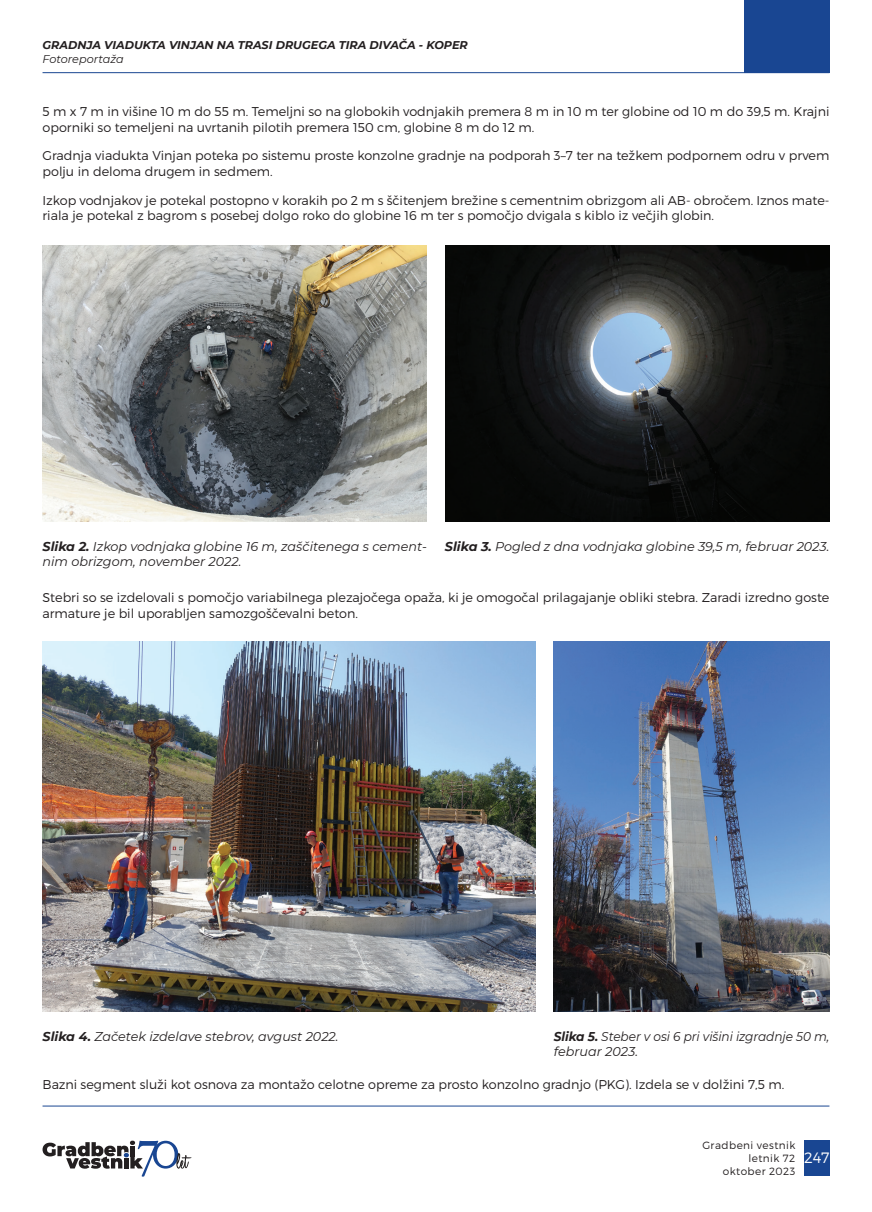
<style>
.page{position:relative;width:872px;height:1212px;background:#fff}
.page>*{position:absolute;margin:0;border:0;box-sizing:border-box;transform-origin:0 0}
.t1{font:300 15px "Montserrat";color:#fff}
.t2{font:300 12.75px/15.8px "Montserrat";color:#231f20}
.t3{font:italic 12.75px/15.3px "Montserrat";color:#231f20}
.t4{font:italic 12.75px/15.3px "Montserrat";color:#231f20;scale:.95 1}
.t5{font:italic 700 11.25px "Montserrat";color:#231f20}
.t6{font:italic 11.25px "Montserrat";color:#231f20}
.t7{font:300 10.5px/12.6px "Montserrat";letter-spacing:.04em;color:#231f20;text-align:right}
.s1{font-weight:700}
</style>
<div class="page">
<div style="left:804px;top:1140px;width:25px;height:36px;background:#194692"></div>
<svg style="left:43px;top:1140px;width:148px;height:36px"></svg>
<div style="left:744px;top:0;width:85px;height:72px;background:#194692"></div>
<hr style="left:43px;top:72px;width:786px;height:1px;background:#194692">
<hr style="left:43px;top:1106px;width:786px;height:1px;background:#194692">
<img style="left:43px;top:245px;width:384px;height:277px">
<img style="left:43px;top:642px;width:493px;height:370px">
<img style="left:445px;top:245px;width:384px;height:277px">
<img style="left:554px;top:642px;width:275px;height:370px">
<p class="t5" style="left:43px;top:37px;width:427px">GRADNJA VIADUKTA VINJAN NA TRASI DRUGEGA TIRA DIVAČA - KOPER</p>
<p class="t6" style="left:43px;top:51px;width:83px">Fotoreportaža</p>
<p class="t2" style="left:43px;top:104px;width:788px">5 m x 7 m in višine 10 m do 55 m. Temeljni so na globokih vodnjakih premera 8 m in 10 m ter globine od 10 m do 39,5 m. Krajni oporniki so temeljeni na uvrtanih pilotih premera 150 cm, globine 8 m do 12 m.</p>
<p class="t2" style="left:43px;top:148px;width:788px">Gradnja viadukta Vinjan poteka po sistemu proste konzolne gradnje na podporah 3–7 ter na težkem podpornem odru v prvem polju in deloma drugem in sedmem.</p>
<p class="t2" style="left:43px;top:192px;width:788px">Izkop vodnjakov je potekal postopno v korakih po 2 m s ščitenjem brežine s cementnim obrizgom ali AB- obročem. Iznos mate&shy;riala je potekal z bagrom s posebej dolgo roko do globine 16 m ter s pomočjo dvigala s kiblo iz večjih globin.</p>
<p class="t3" style="left:43px;top:538px;width:386px"><span class="s1">Slika 2.</span> Izkop vodnjaka globine 16 m, zaščitenega s cement&shy;nim obrizgom, november 2022.</p>
<p class="t3" style="left:445px;top:538px;width:386px"><span class="s1">Slika 3.</span> Pogled z dna vodnjaka globine 39,5 m, februar 2023.</p>
<p class="t2" style="left:43px;top:589px;width:788px">Stebri so se izdelovali s pomočjo variabilnega plezajočega opaža, ki je omogočal prilagajanje obliki stebra. Zaradi izredno goste armature je bil uporabljen samozgoščevalni beton.</p>
<p class="t3" style="left:43px;top:1028px;width:298px"><span class="s1">Slika 4.</span> Začetek izdelave stebrov, avgust 2022.</p>
<p class="t4" style="left:554px;top:1028px;width:291px"><span class="s1">Slika 5.</span> Steber v osi 6 pri višini izgradnje 50 m, februar 2023.</p>
<p class="t2" style="left:43px;top:1076px;width:743px">Bazni segment služi kot osnova za montažo celotne opreme za prosto konzolno gradnjo (PKG). Izdela se v dolžini 7,5 m.</p>
<p class="t7" style="left:702px;top:1139px;width:94px">Gradbeni vestnik letnik 72<br>oktober 2023</p>
<p class="t1" style="left:804px;top:1149px;width:27px">247</p>
</div>
